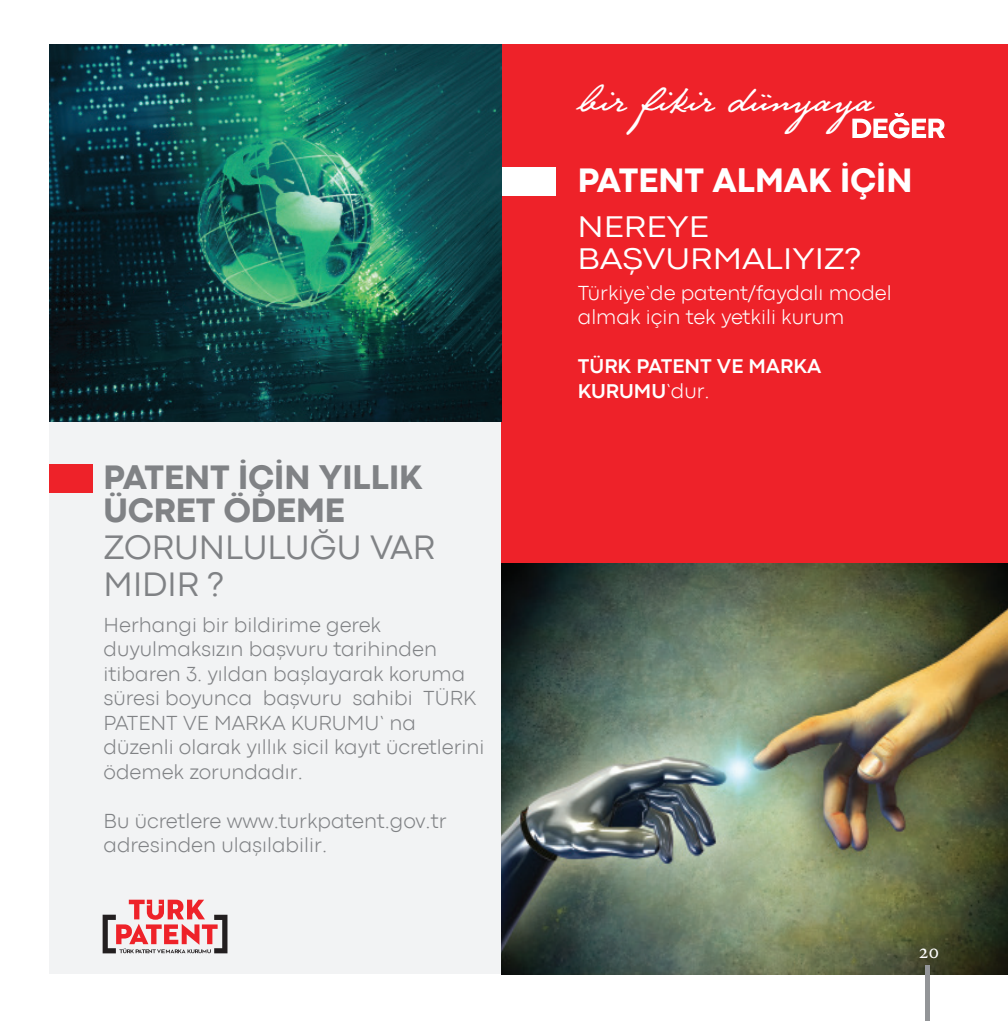
<style>
.page{position:relative;width:1008px;height:1022px;background:#fff}
.page>*{position:absolute;margin:0;border:0;box-sizing:border-box;transform-origin:0 0}
.t1{font:35.88px "Atatrk";color:#fff}
.t2{font:800 35px "Codec Pro";color:#808285}
.t3{font:35px/36.9px "Codec Pro News";color:#808285}
.t4{font:800 35px "Codec Pro";color:#fff}
.t5{font:30.8px "Codec Pro News";color:#fff;scale:1.14 1}
.t6{font:300 21px/24.5px "Codec Pro";color:#808285}
.t7{font:300 21px/24.5px "Codec Pro";color:#fff}
.t8{font:700 21px/24.5px "Codec Pro";color:#fff}
.t9{font:21px "Minion Pro";color:#fff}
.s1{font-weight:300}
</style>
<div class="page">
<div style="left:50px;top:45px;width:957px;height:929px;background:#f2f3f4"></div>
<div style="left:501px;top:45px;width:506px;height:519px;background:#ee2229"></div>
<svg style="left:852px;top:113px;width:92px;height:25px"></svg>
<div style="left:50px;top:465px;width:43px;height:28px;background:#ee2229"></div>
<div style="left:501px;top:168px;width:55px;height:28px;background:#fff"></div>
<svg style="left:103px;top:900px;width:124px;height:53px"></svg>
<img style="left:50px;top:45px;width:451px;height:377px">
<img style="left:501px;top:564px;width:506px;height:410px">
<hr style="left:925px;top:965px;width:4px;height:55px;background:#939598">
<p class="t2" style="left:104px;top:456px;width:320px">PATENT İÇİN YILLIK</p>
<p class="t2" style="left:104px;top:490px;width:242px">ÜCRET ÖDEME</p>
<p class="t3" style="left:104px;top:528px;width:333px">ZORUNLULUĞU VAR<br>MIDIR ?</p>
<p class="t6" style="left:104px;top:612px;width:382px">Herhangi bir bildirime gerek duyulmaksızın başvuru tarihinden itibaren 3. yıldan başlayarak koruma süresi boyunca başvuru sahibi TÜRK PATENT VE MARKA KURUMU’ na düzenli olarak yıllık sicil kayıt ücretlerini ödemek zorundadır.</p>
<p class="t6" style="left:104px;top:808px;width:344px">Bu ücretlere www.turkpatent.gov.tr adresinden ulaşılabilir.</p>
<h1 class="t1" style="left:579px;top:78px;width:295px">bir fikir dünyaya</h1>
<p class="t4" style="left:577px;top:159px;width:336px">PATENT ALMAK İÇİN</p>
<p class="t5" style="left:577px;top:209px;width:116px">NEREYE</p>
<p class="t5" style="left:577px;top:240px;width:250px">BAŞVURMALIYIZ?</p>
<p class="t7" style="left:577px;top:280px;width:315px">Türkiye’de patent/faydalı model almak için tek yetkili kurum</p>
<p class="t8" style="left:577px;top:354px;width:245px">TÜRK PATENT VE MARKA<br>KURUMU<span class="s1">’dur.</span></p>
<p class="t9" style="left:918px;top:938px;width:22px">20</p>
</div>
